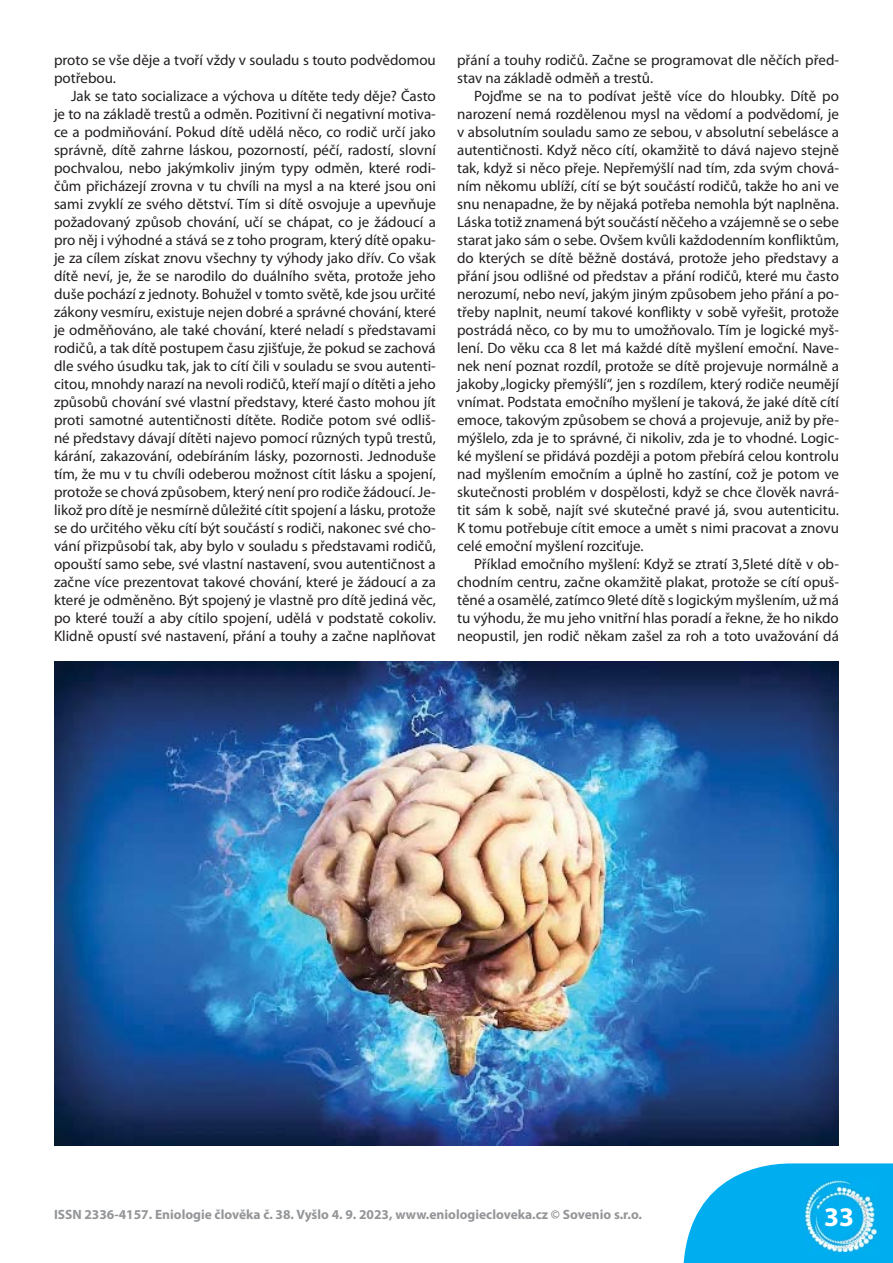
<style>
.page{position:relative;width:893px;height:1263px;background:#fff}
.page>*{position:absolute;margin:0;border:0;box-sizing:border-box;transform-origin:0 0}
.t1{font:700 27px "Myriad Pro";color:#fff}
.t2{font:15px/18px "Myriad Pro";color:#231f20;text-align:justify}
.t3{font:700 13.5px "Myriad Pro";color:#939598}
</style>
<div class="page">
<svg style="left:683px;top:1163px;width:210px;height:100px"></svg>
<img style="left:805px;top:1180px;width:72px;height:72px">
<img style="left:54px;top:661px;width:785px;height:484px">
<p class="t2" style="left:54px;top:53px;width:383px">proto se vše děje a tvoří vždy v souladu s touto podvědomou potřebou.</p>
<p class="t2" style="left:54px;top:89px;width:383px;text-indent:17px">Jak se tato socializace a výchova u dítěte tedy děje? Často je to na základě trestů a odměn. Pozitivní či negativní motiva&shy;ce a podmiňování. Pokud dítě udělá něco, co rodič určí jako správně, dítě zahrne láskou, pozorností, péčí, radostí, slovní pochvalou, nebo jakýmkoliv jiným typy odměn, které rodi&shy;čům přicházejí zrovna v tu chvíli na mysl a na které jsou oni sami zvyklí ze svého dětství. Tím si dítě osvojuje a upevňuje požadovaný způsob chování, učí se chápat, co je žádoucí a pro něj i výhodné a stává se z toho program, který dítě opaku&shy;je za cílem získat znovu všechny ty výhody jako dřív. Co však dítě neví, je, že se narodilo do duálního světa, protože jeho duše pochází z jednoty. Bohužel v tomto světě, kde jsou určité zákony vesmíru, existuje nejen dobré a správné chování, které je odměňováno, ale také chování, které neladí s představami rodičů, a tak dítě postupem času zjišťuje, že pokud se zachová dle svého úsudku tak, jak to cítí čili v souladu se svou autenti&shy;citou, mnohdy narazí na nevoli rodičů, kteří mají o dítěti a jeho způsobů chování své vlastní představy, které často mohou jít proti samotné autentičnosti dítěte. Rodiče potom své odliš&shy;né představy dávají dítěti najevo pomocí různých typů trestů, kárání, zakazování, odebíráním lásky, pozornosti. Jednoduše tím, že mu v tu chvíli odeberou možnost cítit lásku a spojení, protože se chová způsobem, který není pro rodiče žádoucí. Je&shy;likož pro dítě je nesmírně důležité cítit spojení a lásku, protože se do určitého věku cítí být součástí s rodiči, nakonec své cho&shy;vání přizpůsobí tak, aby bylo v souladu s představami rodičů, opouští samo sebe, své vlastní nastavení, svou autentičnost a začne více prezentovat takové chování, které je žádoucí a za které je odměněno. Být spojený je vlastně pro dítě jediná věc, po které touží a aby cítilo spojení, udělá v podstatě cokoliv.<br>Klidně opustí své nastavení, přání a touhy a začne naplňovat</p>
<p class="t2" style="left:457px;top:53px;width:383px">přání a touhy rodičů. Začne se programovat dle něčích před&shy;stav na základě odměň a trestů.</p>
<p class="t2" style="left:457px;top:89px;width:383px;text-indent:17px">Pojďme se na to podívat ještě více do hloubky. Dítě po narození nemá rozdělenou mysl na vědomí a podvědomí, je v absolutním souladu samo ze sebou, v absolutní sebelásce a autentičnosti. Když něco cítí, okamžitě to dává najevo stejně tak, když si něco přeje. Nepřemýšlí nad tím, zda svým chová&shy;ním někomu ublíží, cítí se být součástí rodičů, takže ho ani ve snu nenapadne, že by nějaká potřeba nemohla být naplněna.<br>Láska totiž znamená být součástí něčeho a vzájemně se o sebe starat jako sám o sebe. Ovšem kvůli každodenním konfliktům, do kterých se dítě běžně dostává, protože jeho představy a přání jsou odlišné od představ a přání rodičů, které mu často nerozumí, nebo neví, jakým jiným způsobem jeho přání a po&shy;třeby naplnit, neumí takové konflikty v sobě vyřešit, protože postrádá něco, co by mu to umožňovalo. Tím je logické myš&shy;lení. Do věku cca 8 let má každé dítě myšlení emoční. Nave&shy;nek není poznat rozdíl, protože se dítě projevuje normálně a jakoby „logicky přemýšlí“, jen s rozdílem, který rodiče neumějí vnímat. Podstata emočního myšlení je taková, že jaké dítě cítí emoce, takovým způsobem se chová a projevuje, aniž by pře&shy;mýšlelo, zda je to správné, či nikoliv, zda je to vhodné. Logic&shy;ké myšlení se přidává později a potom přebírá celou kontrolu nad myšlením emočním a úplně ho zastíní, což je potom ve skutečnosti problém v dospělosti, když se chce člověk navrá&shy;tit sám k sobě, najít své skutečné pravé já, svou autenticitu.<br>K tomu potřebuje cítit emoce a umět s nimi pracovat a znovu celé emoční myšlení rozciťuje.</p>
<p class="t2" style="left:457px;top:557px;width:383px;text-indent:17px">Příklad emočního myšlení: Když se ztratí 3,5leté dítě v ob&shy;chodním centru, začne okamžitě plakat, protože se cítí opuš&shy;těné a osamělé, zatímco 9leté dítě s logickým myšlením, už má tu výhodu, že mu jeho vnitřní hlas poradí a řekne, že ho nikdo neopustil, jen rodič někam zašel za roh a toto uvažování dá</p>
<p class="t3" style="left:54px;top:1209px;width:589px">ISSN 2336-4157. Eniologie člověka č. 38. Vyšlo 4. 9. 2023, www.eniologiecloveka.cz © Sovenio s.r.o.</p>
<h1 class="t1" style="left:824px;top:1207px;width:31px">33</h1>
</div>
